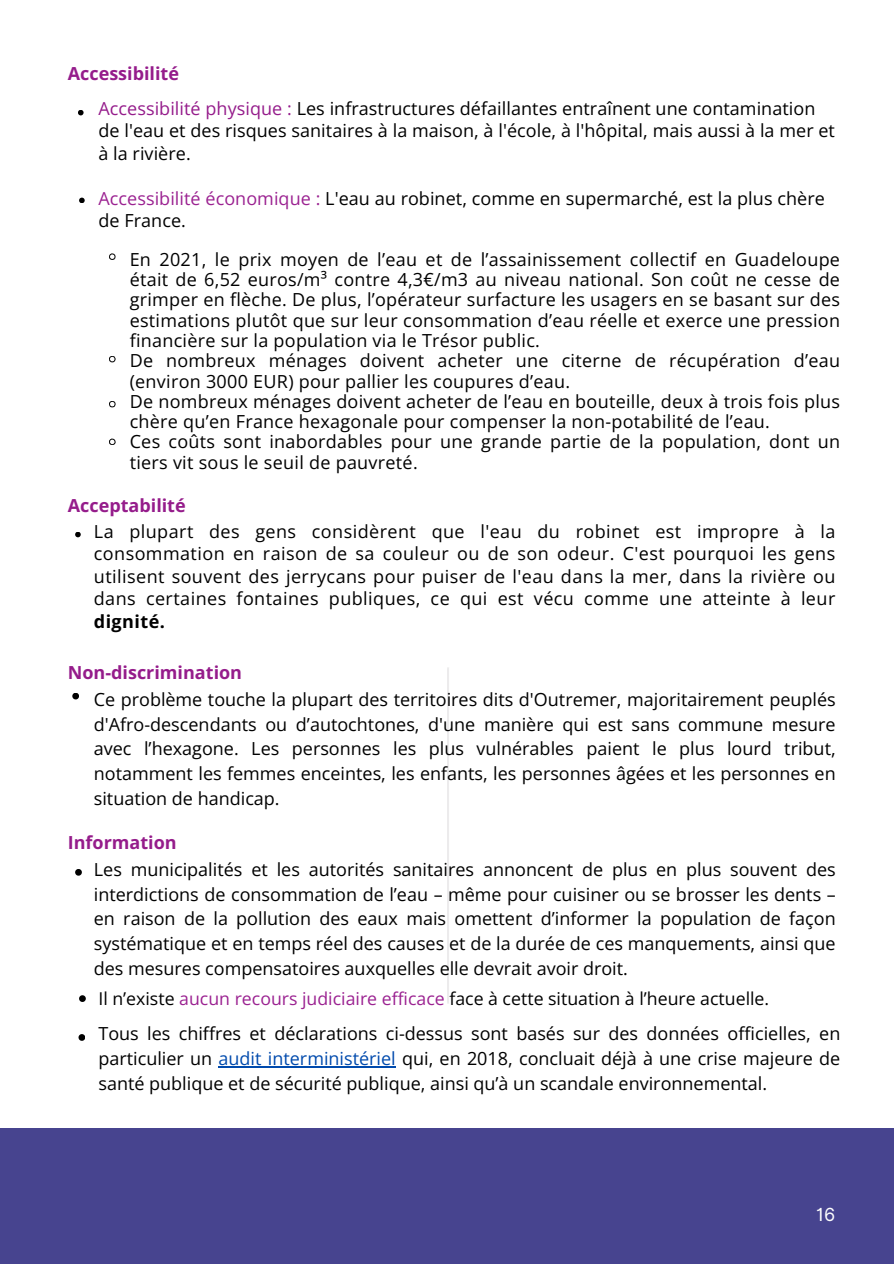
<style>
.page{position:relative;width:894px;height:1264px;background:#fff}
.page>*{position:absolute;margin:0;border:0;box-sizing:border-box;transform-origin:0 0}
.t1{font:18px/24.8px "Open Sans";letter-spacing:.015em;color:#000;text-align:justify}
.t2{font:700 18px "Open Sans";color:#951c8b}
.t3{font:18px "Inter";color:#fefefe}
.t4{font:17.7px "Open Sans";color:#000}
.s1{color:#951c8b}
.s2{color:#9b2291}
.s3{font-weight:700}
.s4{color:#004aad}
</style>
<div class="page">
<svg style="left:72px;top:693px;width:7px;height:6px"></svg>
<svg style="left:75px;top:869px;width:7px;height:6px"></svg>
<svg style="left:79px;top:995px;width:7px;height:6px"></svg>
<svg style="left:78px;top:1034px;width:7px;height:6px"></svg>
<svg style="left:78px;top:110px;width:6px;height:5px"></svg>
<svg style="left:79px;top:198px;width:6px;height:5px"></svg>
<svg style="left:75px;top:532px;width:6px;height:5px"></svg>
<svg style="left:109px;top:253px;width:7px;height:7px"></svg>
<svg style="left:109px;top:356px;width:7px;height:6px"></svg>
<svg style="left:109px;top:401px;width:7px;height:6px"></svg>
<svg style="left:109px;top:438px;width:7px;height:7px"></svg>
<img style="left:448px;top:667px;width:1px;height:337px">
<div style="left:0;top:1128px;width:893px;height:135px;background:#47448f"></div>
<hr style="left:218px;top:1066px;width:178px;height:1px;background:#004aad">
<p class="t2" style="left:68px;top:61px;width:113px">Accessibilité</p>
<h1 class="t1" style="left:98px;top:96px;width:738px;line-height:22.5px;text-align:left"><span class="s1">Accessibilité physique :</span> Les infrastructures défaillantes entraînent une contamination de l'eau et des risques sanitaires à la maison, à l'école, à l'hôpital, mais aussi à la mer et à la rivière.</h1>
<p class="t1" style="left:98px;top:186px;width:727px;line-height:22.5px"><span class="s2">Accessibilité économique :</span> L'eau au robinet, comme en supermarché, est la plus chère de France.</p>
<p class="t1" style="left:130px;top:249px;width:711px;line-height:20.2px">En 2021, le prix moyen de l’eau et de l’assainissement collectif en Guadeloupe était de 6,52 euros/m³ contre 4,3€/m3 au niveau national. Son coût ne cesse de grimper en flèche. De plus, l’opérateur surfacture les usagers en se basant sur des estimations plutôt que sur leur consommation d’eau réelle et exerce une pression financière sur la population via le Trésor public.</p>
<h1 class="t1" style="left:130px;top:350px;width:711px;line-height:20.2px">De nombreux ménages doivent acheter une citerne de récupération d’eau (environ 3000 EUR) pour pallier les coupures d’eau.</h1>
<p class="t1" style="left:130px;top:390px;width:711px;line-height:20.2px">De nombreux ménages doivent acheter de l’eau en bouteille, deux à trois fois plus chère qu’en France hexagonale pour compenser la non-potabilité de l’eau.</p>
<p class="t1" style="left:130px;top:431px;width:711px;line-height:20.2px">Ces coûts sont inabordables pour une grande partie de la population, dont un tiers vit sous le seuil de pauvreté.</p>
<p class="t2" style="left:68px;top:493px;width:119px">Acceptabilité</p>
<p class="t1" style="left:94px;top:519px;width:742px;line-height:22.5px">La plupart des gens considèrent que l'eau du robinet est impropre à la consommation en raison de sa couleur ou de son odeur. C'est pourquoi les gens utilisent souvent des jerrycans pour puiser de l'eau dans la mer, dans la rivière ou dans certaines fontaines publiques, ce qui est vécu comme une atteinte à leur <span class="s3">dignité.</span></p>
<p class="t2" style="left:68px;top:660px;width:176px">Non-discrimination</p>
<p class="t1" style="left:94px;top:686px;width:743px">Ce problème touche la plupart des territoires dits d'Outremer, majoritairement peuplés d'Afro-descendants ou d’autochtones, d'une manière qui est sans commune mesure avec l’hexagone. Les personnes les plus vulnérables paient le plus lourd tribut, notamment les femmes enceintes, les enfants, les personnes âgées et les personnes en situation de handicap.</p>
<p class="t2" style="left:68px;top:829px;width:110px">Information</p>
<p class="t1" style="left:94px;top:856px;width:743px">Les municipalités et les autorités sanitaires annoncent de plus en plus souvent des interdictions de consommation de l’eau – même pour cuisiner ou se brosser les dents – en raison de la pollution des eaux mais omettent d’informer la population de façon systématique et en temps réel des causes et de la durée de ces manquements, ainsi que des mesures compensatoires auxquelles elle devrait avoir droit.</p>
<p class="t4" style="left:98px;top:985px;width:672px">Il n’existe <span class="s2">aucun recours judiciaire efficace</span> face à cette situation à l’heure actuelle.</p>
<p class="t1" style="left:98px;top:1020px;width:743px">Tous les chiffres et déclarations ci-dessus sont basés sur des données officielles, en particulier un <span class="s4">audit interministériel</span> qui, en 2018, concluait déjà à une crise majeure de santé publique et de sécurité publique, ainsi qu’à un scandale environnemental.</p>
<h1 class="t3" style="left:816px;top:1203px;width:21px">16</h1>
</div>
